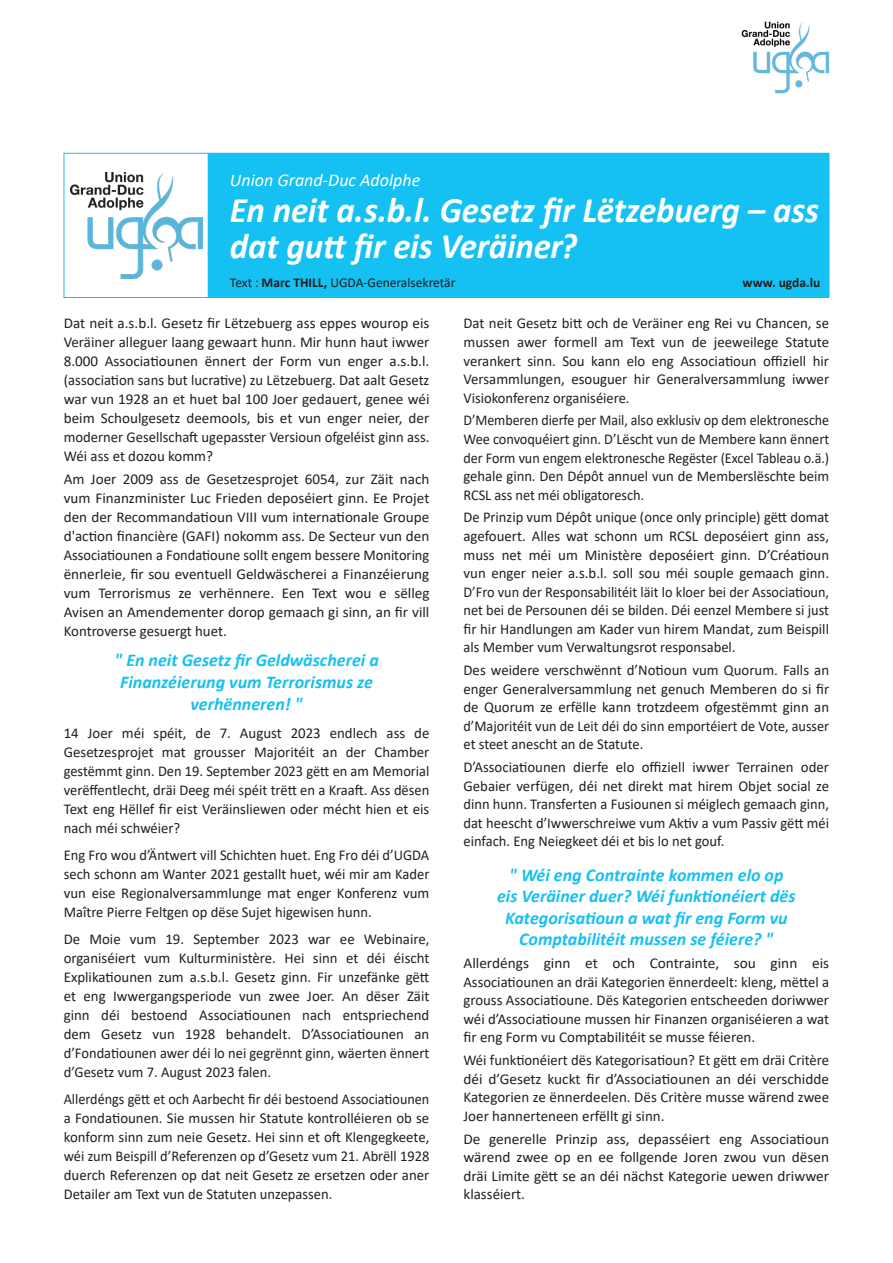
<style>
.page{position:relative;width:893px;height:1263px;background:#fff}
.page>*{position:absolute;margin:0;border:0;box-sizing:border-box;transform-origin:0 0}
.Titre_Ppal_Calibri_24-24_BI{font:italic 700 36px/36px "Calibri";letter-spacing:-.005em;color:#fff}
.Texte_Calibri_10-12{font:italic 700 18px/21.6px "Calibri";color:#15c0f2;text-align:center}
.Texte_Calibri_12-14_I_W{font:italic 18px "Calibri";color:#fff}
.Texte_Calibri_10-12-2{font:15px/18.6px "Calibri";color:#231f20;text-align:justify}
.Texte_Calibri_10-12-3{font:15px/18.9px "Calibri";color:#231f20;text-align:justify;scale:.95 1}
.Texte_Calibri_10-12-4{font:15px/18.6px "Calibri";color:#231f20;text-align:justify;scale:.93 1}
.Texte_Calibri_10-12-5{font:15px/18.9px "Calibri";color:#231f20;text-align:justify;scale:.96 1}
.Texte_Calibri_12-14_I_W-2{font:13.5px "Calibri";color:#231f20}
.Texte_Calibri_12-14_I_W-3{font:700 13.5px "Calibri";color:#231f20}
.s1{font-weight:700}
</style>
<div class="page">
<img style="left:741px;top:21px;width:88px;height:73px">
<div style="left:209px;top:153px;width:620px;height:144px;background:#15c0f2"></div>
<div style="left:208px;top:153px;width:621px;height:145px;border:1px solid #15c0f2"></div>
<div style="left:64px;top:153px;width:144px;height:145px;border:1px solid #15c0f2"></div>
<img style="left:70px;top:172px;width:132px;height:107px">
<p class="Texte_Calibri_12-14_I_W" style="left:230px;top:168px;width:192px">Union Grand-Duc Adolphe</p>
<p class="Titre_Ppal_Calibri_24-24_BI" style="left:230px;top:191px;width:590px">En neit a.s.b.l. Gesetz fir Lëtzebuerg – ass dat gutt fir eis Veräiner?</p>
<p class="Texte_Calibri_12-14_I_W-2" style="left:230px;top:274px;width:227px">Text : <span class="s1">Marc THILL,</span> UGDA-Generalsekretär</p>
<p class="Texte_Calibri_12-14_I_W-3" style="left:742px;top:273px;width:79px">www. ugda.lu</p>
<p class="Texte_Calibri_10-12-2" style="left:64px;top:314px;width:367px">Dat neit a.s.b.l. Gesetz fir Lëtzebuerg ass eppes wourop eis Veräiner alleguer laang gewaart hunn. Mir hunn haut iwwer 8.000 Associatiounen ënnert der Form vun enger a.s.b.l. (association sans but lucrative) zu Lëtzebuerg. Dat aalt Gesetz war vun 1928 an et huet bal 100 Joer gedauert, genee wéi beim Schoulgesetz deemools, bis et vun enger neier, der moderner Gesellschaft ugepasster Versioun ofgeléist ginn ass.<br>Wéi ass et dozou komm?</p>
<p class="Texte_Calibri_10-12-2" style="left:64px;top:469px;width:367px">Am Joer 2009 ass de Gesetzesprojet 6054, zur Zäit nach vum Finanzminister Luc Frieden deposéiert ginn. Ee Projet den der Recommandatioun VIII vum internationale Groupe d'action financière (GAFI) nokomm ass. De Secteur vun den Associatiounen a Fondatioune sollt engem bessere Monitoring ënnerleie, fir sou eventuell Geldwäscherei a Finanzéierung vum Terrorismus ze verhënnere. Een Text wou e sëlleg Avisen an Amendementer dorop gemaach gi sinn, an fir vill Kontroverse gesuergt huet.</p>
<p class="Texte_Calibri_10-12" style="left:114px;top:649px;width:266px">" En neit Gesetz fir Geldwäscherei a<br>Finanzéierung vum Terrorismus ze verhënneren! "</p>
<p class="Texte_Calibri_10-12-2" style="left:64px;top:723px;width:367px">14 Joer méi spéit, de 7. August 2023 endlech ass de Gesetzesprojet mat grousser Majoritéit an der Chamber gestëmmt ginn. Den 19. September 2023 gëtt en am Memorial verëffentlecht, dräi Deeg méi spéit trëtt en a Kraaft. Ass dësen Text eng Hëllef fir eist Veräinsliewen oder mécht hien et eis nach méi schwéier?</p>
<p class="Texte_Calibri_10-12-5" style="left:64px;top:845px;width:382px">Eng Fro wou d’Äntwert vill Schichten huet. Eng Fro déi d’UGDA sech schonn am Wanter 2021 gestallt huet, wéi mir am Kader vun eise Regionalversammlunge mat enger Konferenz vum Maître Pierre Feltgen op dëse Sujet higewisen hunn.</p>
<p class="Texte_Calibri_10-12-2" style="left:64px;top:929px;width:367px">De Moie vum 19. September 2023 war ee Webinaire, organiséiert vum Kulturministère. Hei sinn et déi éischt Explikatiounen zum a.s.b.l. Gesetz ginn. Fir unzefänke gëtt et eng Iwwergangsperiode vun zwee Joer. An dëser Zäit ginn déi bestoend Associatiounen nach entspriechend dem Gesetz vun 1928 behandelt. D’Associatiounen an d’Fondatiounen awer déi lo nei gegrënnt ginn, wäerten ënnert d’Gesetz vum 7. August 2023 falen.</p>
<p class="Texte_Calibri_10-12-3" style="left:64px;top:1089px;width:386px">Allerdéngs gëtt et och Aarbecht fir déi bestoend Associatiounen a Fondatiounen. Sie mussen hir Statute kontrolléieren ob se konform sinn zum neie Gesetz. Hei sinn et oft Klengegkeete, wéi zum Beispill d’Referenzen op d’Gesetz vum 21. Abrëll 1928 duerch Referenzen op dat neit Gesetz ze ersetzen oder aner Detailer am Text vun de Statuten unzepassen.</p>
<p class="Texte_Calibri_10-12-2" style="left:463px;top:314px;width:367px">Dat neit Gesetz bitt och de Veräiner eng Rei vu Chancen, se mussen awer formell am Text vun de jeeweilege Statute verankert sinn. Sou kann elo eng Associatioun offiziell hir Versammlungen, esouguer hir Generalversammlung iwwer Visiokonferenz organiséiere.</p>
<p class="Texte_Calibri_10-12-4" style="left:463px;top:411px;width:395px">D’Memberen dierfe per Mail, also exklusiv op dem elektronesche Wee convoquéiert ginn. D’Lëscht vun de Membere kann ënnert der Form vun engem elektronesche Regëster (Excel Tableau o.ä.) gehale ginn. Den Dépôt annuel vun de Memberslëschte beim RCSL ass net méi obligatoresch.</p>
<p class="Texte_Calibri_10-12-2" style="left:463px;top:508px;width:367px">De Prinzip vum Dépôt unique (once only principle) gëtt domat agefouert. Alles wat schonn um RCSL deposéiert ginn ass, muss net méi um Ministère deposéiert ginn. D’Créatioun vun enger neier a.s.b.l. soll sou méi souple gemaach ginn.<br>D’Fro vun der Responsabilitéit läit lo kloer bei der Associatioun, net bei de Persounen déi se bilden. Déi eenzel Membere si just fir hir Handlungen am Kader vun hirem Mandat, zum Beispill als Member vum Verwaltungsrot responsabel.</p>
<p class="Texte_Calibri_10-12-2" style="left:463px;top:660px;width:367px">Des weidere verschwënnt d’Notioun vum Quorum. Falls an enger Generalversammlung net genuch Memberen do si fir de Quorum ze erfëlle kann trotzdeem ofgestëmmt ginn an d’Majoritéit vun de Leit déi do sinn emportéiert de Vote, ausser et steet anescht an de Statute.</p>
<p class="Texte_Calibri_10-12-2" style="left:463px;top:757px;width:367px">D’Associatiounen dierfe elo offiziell iwwer Terrainen oder Gebaier verfügen, déi net direkt mat hirem Objet social ze dinn hunn. Transferten a Fusiounen si méiglech gemaach ginn, dat heescht d’Iwwerschreiwe vum Aktiv a vum Passiv gëtt méi einfach. Eng Neiegkeet déi et bis lo net gouf.</p>
<p class="Texte_Calibri_10-12" style="left:497px;top:863px;width:300px">" Wéi eng Contrainte kommen elo op eis Veräiner duer? Wéi funktionéiert dës Kategorisatioun a wat fir eng Form vu Comptabilitéit mussen se féiere? "</p>
<p class="Texte_Calibri_10-12-2" style="left:463px;top:953px;width:367px">Allerdéngs ginn et och Contrainte, sou ginn eis Associatiounen an dräi Kategorien ënnerdeelt: kleng, mëttel a grouss Associatioune. Dës Kategorien entscheeden doriwwer wéi d’Associatioune mussen hir Finanzen organiséieren a wat fir eng Form vu Comptabilitéit se musse féieren.</p>
<p class="Texte_Calibri_10-12-2" style="left:463px;top:1050px;width:367px">Wéi funktionéiert dës Kategorisatioun? Et gëtt em dräi Critère déi d’Gesetz kuckt fir d’Associatiounen an déi verschidde Kategorien ze ënnerdeelen. Dës Critère musse wärend zwee Joer hannerteneen erfëllt gi sinn.</p>
<p class="Texte_Calibri_10-12-2" style="left:463px;top:1129px;width:367px">De generelle Prinzip ass, depasséiert eng Associatioun wärend zwee op en ee follgende Joren zwou vun dësen dräi Limite gëtt se an déi nächst Kategorie uewen driwwer klasséiert.</p>
</div>
